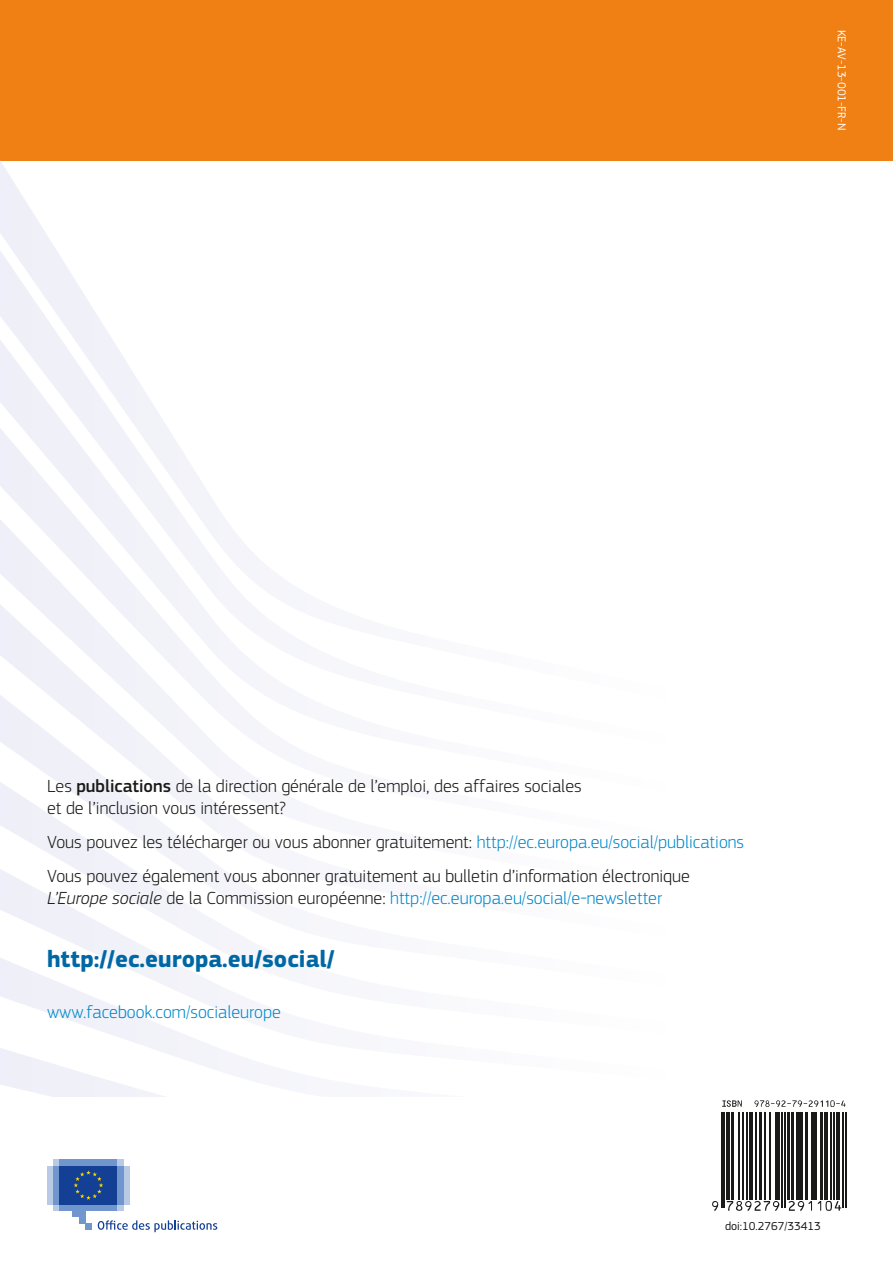
<style>
.page{position:relative;width:893px;height:1263px;background:#fff}
.page>*{position:absolute;margin:0;border:0;box-sizing:border-box;transform-origin:0 0}
.Link_Bold_Purple{font:700 24.3px "PF Square Sans Pro";color:#0067a5}
._4th_Cover{font:300 18.15px/22.4px "PF Square Sans Pro";color:#1a1a18}
._4th_Cover-2{font:300 18.15px "PF Square Sans Pro";color:#008acb}
.t1{font:12px "PF Square Sans Pro";color:#fff}
.t2{font:12px "PF Square Sans Pro";color:#1a1a18}
.s1{font-weight:500}
.s2{color:#008acb}
.s3{font-style:italic}
</style>
<div class="page">
<div style="left:0;top:0;width:893px;height:160px;background:#f07f14"></div>
<svg style="left:30px;top:842px;width:230px;height:10px;fill:#f4f5fa"></svg>
<svg style="left:0;top:852px;width:260px;height:92px"></svg>
<svg style="left:0;top:944px;width:260px;height:94px"></svg>
<svg style="left:0;top:1038px;width:260px;height:58px"></svg>
<svg style="left:0;top:205px;width:86px;height:93px;fill:#f0f0f8"></svg>
<svg style="left:0;top:298px;width:144px;height:93px;fill:#f1f1f9"></svg>
<svg style="left:0;top:391px;width:260px;height:451px;fill:#f4f4fa"></svg>
<svg style="left:53px;top:1204px;width:70px;height:6px"></svg>
<svg style="left:53px;top:1159px;width:70px;height:7px"></svg>
<div style="left:60px;top:1159px;width:57px;height:7px;background:#7196ce"></div>
<div style="left:60px;top:1204px;width:57px;height:6px;background:#7196ce"></div>
<div style="left:117px;top:1166px;width:6px;height:38px;background:#7196ce"></div>
<div style="left:123px;top:1166px;width:7px;height:38px;background:#b8cae6"></div>
<div style="left:53px;top:1166px;width:7px;height:38px;background:#7196ce"></div>
<div style="left:47px;top:1166px;width:6px;height:38px;background:#b8cae6"></div>
<div style="left:73px;top:1204px;width:12px;height:13px;background:#7196ce"></div>
<div style="left:79px;top:1204px;width:6px;height:19px;background:#7196ce"></div>
<div style="left:85px;top:1223px;width:7px;height:7px;background:#7196ce"></div>
<div style="left:60px;top:1166px;width:57px;height:38px;background:#134094"></div>
<svg style="left:74px;top:1170px;width:29px;height:30px"></svg>
<svg style="left:98px;top:1220px;width:119px;height:12px"></svg>
<hr style="left:721px;top:1112px;width:1px;height:96px;background:#1a1a18">
<hr style="left:724px;top:1112px;width:1px;height:96px;background:#1a1a18">
<hr style="left:726px;top:1112px;width:4px;height:88px;background:#1a1a18">
<hr style="left:731px;top:1112px;width:3px;height:88px;background:#1a1a18">
<hr style="left:738px;top:1112px;width:1px;height:88px;background:#1a1a18">
<hr style="left:742px;top:1112px;width:1px;height:88px;background:#1a1a18">
<hr style="left:746px;top:1112px;width:1px;height:88px;background:#1a1a18">
<hr style="left:749px;top:1112px;width:4px;height:88px;background:#1a1a18">
<hr style="left:756px;top:1112px;width:1px;height:88px;background:#1a1a18">
<hr style="left:759px;top:1112px;width:3px;height:88px;background:#1a1a18">
<hr style="left:765px;top:1112px;width:1px;height:88px;background:#1a1a18">
<hr style="left:770px;top:1112px;width:1px;height:88px;background:#1a1a18">
<hr style="left:775px;top:1112px;width:1px;height:88px;background:#1a1a18">
<hr style="left:778px;top:1112px;width:2px;height:88px;background:#1a1a18">
<hr style="left:782px;top:1112px;width:1px;height:96px;background:#1a1a18">
<hr style="left:784px;top:1112px;width:1px;height:96px;background:#1a1a18">
<hr style="left:787px;top:1112px;width:3px;height:88px;background:#1a1a18">
<hr style="left:791px;top:1112px;width:3px;height:88px;background:#1a1a18">
<hr style="left:796px;top:1112px;width:4px;height:88px;background:#1a1a18">
<hr style="left:801px;top:1112px;width:1px;height:88px;background:#1a1a18">
<hr style="left:806px;top:1112px;width:2px;height:88px;background:#1a1a18">
<hr style="left:811px;top:1112px;width:2px;height:88px;background:#1a1a18">
<hr style="left:815px;top:1112px;width:2px;height:88px;background:#1a1a18">
<hr style="left:820px;top:1112px;width:2px;height:88px;background:#1a1a18">
<hr style="left:824px;top:1112px;width:4px;height:88px;background:#1a1a18">
<hr style="left:830px;top:1112px;width:2px;height:88px;background:#1a1a18">
<hr style="left:833px;top:1112px;width:1px;height:88px;background:#1a1a18">
<hr style="left:836px;top:1112px;width:3px;height:88px;background:#1a1a18">
<hr style="left:842px;top:1112px;width:1px;height:96px;background:#1a1a18">
<hr style="left:845px;top:1112px;width:1px;height:96px;background:#1a1a18">
<svg style="left:722px;top:1100px;width:20px;height:7px"></svg>
<svg style="left:754px;top:1100px;width:92px;height:7px"></svg>
<svg style="left:712px;top:1201px;width:6px;height:10px"></svg>
<svg style="left:727px;top:1201px;width:52px;height:10px"></svg>
<svg style="left:789px;top:1201px;width:23px;height:10px"></svg>
<svg style="left:818px;top:1201px;width:23px;height:10px"></svg>
<p class="t1" style="left:849px;top:30px;width:102px;rotate:90deg">KE-AV-13-001-FR-N</p>
<p class="_4th_Cover" style="left:47px;top:775px;width:536px">Les <span class="s1">publications</span> de la direction générale de l’emploi, des affaires sociales et de l’inclusion vous intéressent?</p>
<p class="_4th_Cover" style="left:47px;top:831px;width:699px">Vous pouvez les télécharger ou vous abonner gratuitement: <span class="s2">http://ec.europa.eu/social/publications</span></p>
<p class="_4th_Cover" style="left:47px;top:864px;width:644px">Vous pouvez également vous abonner gratuitement au bulletin d’information électronique<br><span class="s3">L’Europe sociale</span> de la Commission européenne: <span class="s2">http://ec.europa.eu/social/e-newsletter</span></p>
<p class="Link_Bold_Purple" style="left:47px;top:944px;width:289px">http://ec.europa.eu/social/</p>
<p class="_4th_Cover-2" style="left:47px;top:1001px;width:235px">www.facebook.com/socialeurope</p>
<p class="t2" style="left:725px;top:1219px;width:97px">doi:10.2767/33413</p>
</div>
